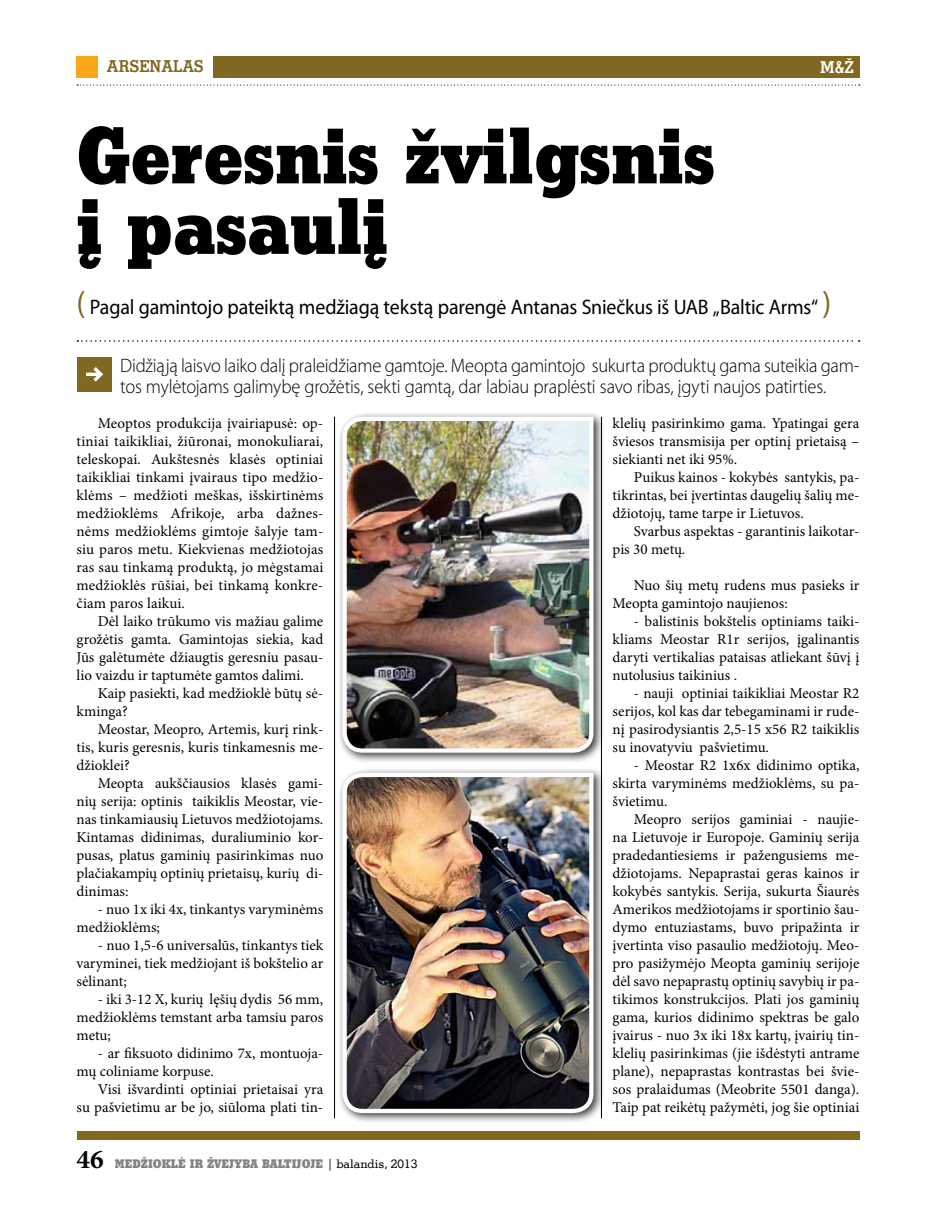
<style>
.page{position:relative;width:936px;height:1212px;background:#fff}
.page>*{position:absolute;margin:0;border:0;box-sizing:border-box;transform-origin:0 0}
.t1{font:78px/70.5px "Stymie X Bd EU";color:#000}
.t2{font:700 27px "Minion Pro";color:#000}
.t3{font:21px "Myriad Pro";letter-spacing:-.01em;color:#000;scale:.95 1}
.t4{font:300 19.5px/21px "Myriad Pro";letter-spacing:-.015em;color:#000;scale:.95 1}
.t5{font:16.5px "Stymie Bd EU";color:#806821}
.t6{font:16.5px "Stymie Bd EU";color:#fff}
.t7{font:15px/18px "Minion Pro";color:#000;text-align:justify}
.t8{font:12px "Stymie X Bd EU";color:#808285}
.s1{font-size:33px;color:#806821}
.s2{font-family:"Stymie Md EU";color:#000}
</style>
<div class="page">
<div style="left:77px;top:1131px;width:782px;height:9px;background:#806821"></div>
<svg style="left:77px;top:85px;width:782px;height:1px"></svg>
<div style="left:213px;top:56px;width:646px;height:21px;background:#806821"></div>
<div style="left:77px;top:56px;width:21px;height:21px;background:#faa61a"></div>
<div style="left:337px;top:411px;width:267px;height:353px;background:#000;opacity:.75"></div>
<img style="left:340px;top:415px;width:255px;height:340px">
<div style="left:337px;top:767px;width:267px;height:357px;background:#000;opacity:.75"></div>
<img style="left:340px;top:771px;width:255px;height:344px">
<hr style="left:601px;top:417px;width:1px;height:701px;background:#000">
<hr style="left:334px;top:417px;width:1px;height:701px;background:#000">
<svg style="left:77px;top:340px;width:782px;height:2px"></svg>
<div style="left:78px;top:357px;width:34px;height:34px;background:#806821"></div>
<svg style="left:86px;top:367px;width:17px;height:15px"></svg>
<p class="t5" style="left:107px;top:56px;width:34px">ARSEN</p>
<p class="t5" style="left:161px;top:56px;width:43px">ALAS</p>
<p class="t6" style="left:820px;top:57px;width:35px">M&amp;Ž</p>
<h1 class="t1" style="left:77px;top:124px;width:639px">Geresnis žvilgsnis į pasaulį</h1>
<h3 class="t3" style="left:77px;top:294px;width:796px"><span class="s1">(</span> Pagal gamintojo pateiktą medžiagą tekstą parengė Antanas Sniečkus iš UAB „Baltic Arms“ <span class="s1">)</span></h3>
<h3 class="t4" style="left:120px;top:355px;width:779px">Didžiąją laisvo laiko dalį praleidžiame gamtoje. Meopta gamintojo sukurta produktų gama suteikia gam&shy;tos mylėtojams galimybę grožėtis, sekti gamtą, dar labiau praplėsti savo ribas, įgyti naujos patirties.</h3>
<p class="t7" style="left:77px;top:414px;width:248px;text-indent:21px">Meoptos produkcija įvairiapusė: op&shy;tiniai taikikliai, žiūronai, monokuliarai, teleskopai. Aukštesnės klasės optiniai taikikliai tinkami įvairaus tipo medžio&shy;klėms – medžioti meškas, išskirtinėms medžioklėms Afrikoje, arba dažnes&shy;nėms medžioklėms gimtoje šalyje tam&shy;siu paros metu. Kiekvienas medžiotojas ras sau tinkamą produktą, jo mėgstamai medžioklės rūšiai, bei tinkamą konkre&shy;čiam paros laikui.</p>
<p class="t7" style="left:77px;top:612px;width:248px;text-indent:21px">Dėl laiko trūkumo vis mažiau galime grožėtis gamta. Gamintojas siekia, kad Jūs galėtumėte džiaugtis geresniu pasau&shy;lio vaizdu ir taptumėte gamtos dalimi.</p>
<p class="t7" style="left:77px;top:684px;width:248px;text-indent:21px">Kaip pasiekti, kad medžioklė būtų sė&shy;kminga?</p>
<p class="t7" style="left:77px;top:720px;width:248px;text-indent:21px">Meostar, Meopro, Artemis, kurį rink&shy;tis, kuris geresnis, kuris tinkamesnis me&shy;džioklei?</p>
<p class="t7" style="left:77px;top:774px;width:248px;text-indent:21px">Meopta aukščiausios klasės gami&shy;nių serija: optinis taikiklis Meostar, vie&shy;nas tinkamiausių Lietuvos medžiotojams.<br>Kintamas didinimas, duraliuminio kor&shy;pusas, platus gaminių pasirinkimas nuo plačiakampių optinių prietaisų, kurių di&shy;dinimas:</p>
<p class="t7" style="left:77px;top:900px;width:248px;text-indent:21px">- nuo 1x iki 4x, tinkantys varyminėms medžioklėms;</p>
<p class="t7" style="left:77px;top:936px;width:248px;text-indent:21px">- nuo 1,5-6 universalūs, tinkantys tiek varyminei, tiek medžiojant iš bokštelio ar sėlinant;</p>
<p class="t7" style="left:77px;top:990px;width:248px;text-indent:21px">- iki 3-12 X, kurių lęšių dydis 56 mm, medžioklėms temstant arba tamsiu paros metu;</p>
<p class="t7" style="left:77px;top:1044px;width:248px;text-indent:21px">- ar fiksuoto didinimo 7x, montuoja&shy;mų coliniame korpuse.</p>
<p class="t7" style="left:77px;top:1080px;width:248px;text-align:right">Visi išvardinti optiniai prietaisai yra<br>su pašvietimu ar be jo, siūloma plati tin-</p>
<h2 class="t2" style="left:77px;top:1140px;width:29px">46</h2>
<p class="t8" style="left:115px;top:1155px;width:304px">Medžioklė ir žvejyba Baltijoje <span class="s2">| balandis, 2013</span></p>
<p class="t7" style="left:612px;top:414px;width:248px">klelių pasirinkimo gama. Ypatingai gera šviesos transmisija per optinį prietaisą – siekianti net iki 95%.</p>
<p class="t7" style="left:612px;top:468px;width:248px;text-indent:21px">Puikus kainos - kokybės santykis, pa&shy;tikrintas, bei įvertintas daugelių šalių me&shy;džiotojų, tame tarpe ir Lietuvos.</p>
<p class="t7" style="left:612px;top:522px;width:248px;text-indent:21px">Svarbus aspektas - garantinis laikotar&shy;pis 30 metų.</p>
<p class="t7" style="left:612px;top:576px;width:248px;text-indent:21px">Nuo šių metų rudens mus pasieks ir<br>Meopta gamintojo naujienos:</p>
<p class="t7" style="left:612px;top:612px;width:248px;text-indent:21px">- balistinis bokštelis optiniams taiki&shy;kliams Meostar R1r serijos, įgalinantis daryti vertikalias pataisas atliekant šūvį į nutolusius taikinius .</p>
<p class="t7" style="left:612px;top:684px;width:248px;text-indent:21px">- nauji optiniai taikikliai Meostar R2 serijos, kol kas dar tebegaminami ir rude&shy;nį pasirodysiantis 2,5-15 x56 R2 taikiklis su inovatyviu pašvietimu.</p>
<p class="t7" style="left:612px;top:756px;width:248px;text-indent:21px">- Meostar R2 1x6x didinimo optika, skirta varyminėms medžioklėms, su pa&shy;švietimu.</p>
<p class="t7" style="left:612px;top:810px;width:248px;text-indent:21px">Meopro serijos gaminiai - naujie&shy;na Lietuvoje ir Europoje. Gaminių serija pradedantiesiems ir pažengusiems me&shy;džiotojams. Nepaprastai geras kainos ir kokybės santykis. Serija, sukurta Šiaurės Amerikos medžiotojams ir sportinio šau&shy;dymo entuziastams, buvo pripažinta ir įvertinta viso pasaulio medžiotojų. Meo&shy;pro pasižymėjo Meopta gaminių serijoje dėl savo nepaprastų optinių savybių ir pa&shy;tikimos konstrukcijos. Plati jos gaminių gama, kurios didinimo spektras be galo įvairus - nuo 3x iki 18x kartų, įvairių tin&shy;klelių pasirinkimas (jie išdėstyti antrame plane), nepaprastas kontrastas bei švie&shy;sos pralaidumas (Meobrite 5501 danga).<br>Taip pat reikėtų pažymėti, jog šie optiniai</p>
</div>
